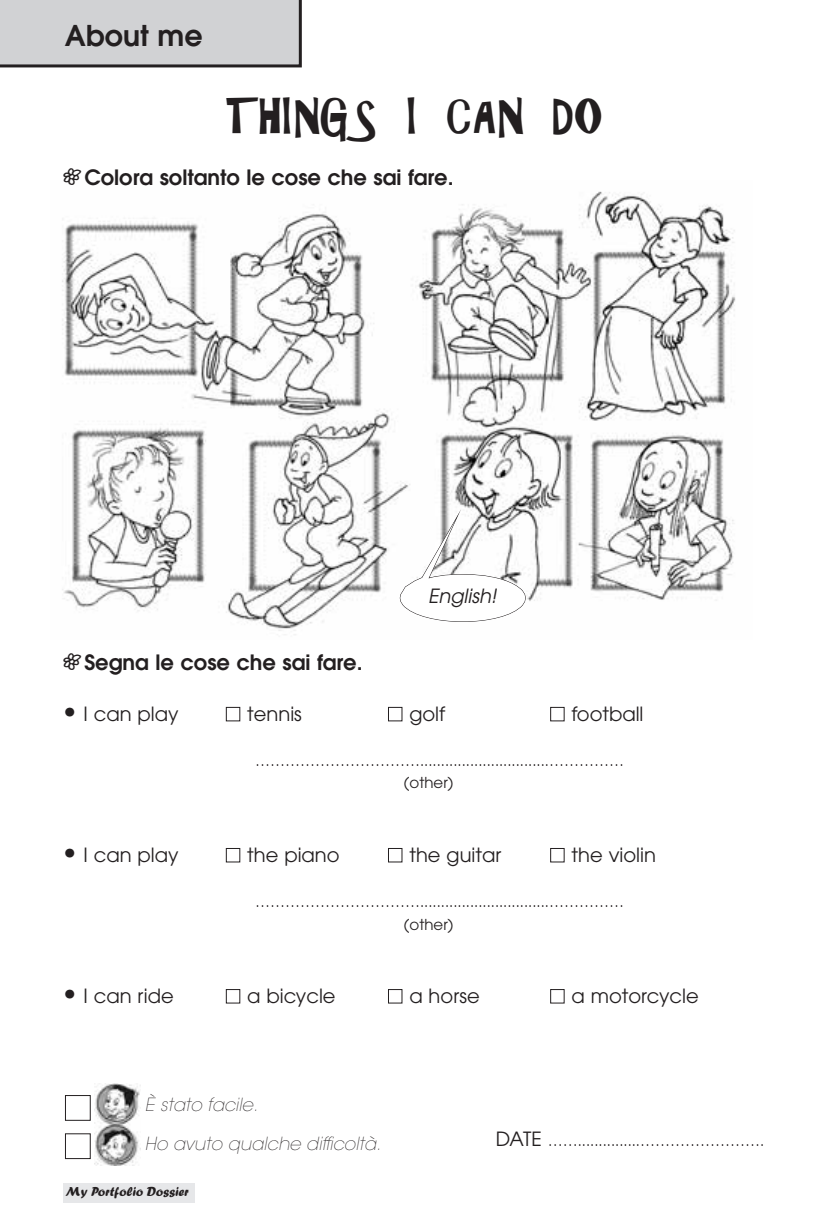
<style>
.page{position:relative;width:830px;height:1221px;background:#fff}
.page>*{position:absolute;margin:0;border:0;box-sizing:border-box;transform-origin:0 0}
.t1{font:45px "Gilligans Island";color:#231f20}
.t2{font:600 28.5px "Avant Garde";color:#231f20}
.t3{font:600 21px "Avant Garde";color:#231f20}
.t4{font:19.5px "Avant Garde";color:#231f20}
.t5{font:italic 19.5px "Avant Garde";color:#231f20}
.t6{font:italic 200 18px/39px "Avant Garde";color:#231f20}
.t7{font:15px/22.5px "Avant Garde";color:#231f20}
.t8{font:13.5px "Forte";color:#231f20}
.s1{font-family:"Good Dog Bones";font-weight:400}
.s2{font-family:"Caecilia";font-weight:300;font-size:25.5px}
.s3{color:#fff}
.s4{font-size:19.5px}
</style>
<div class="page">
<div style="left:63px;top:1183px;width:131px;height:19px;background:#e6e7e9"></div>
<img style="left:62px;top:191px;width:674px;height:444px">
<div style="left:0;top:0;width:302px;height:67px;background:#d1d2d4"></div>
<img style="left:94px;top:1083px;width:47px;height:82px">
<svg style="left:65px;top:1095px;width:26px;height:64px"></svg>
<svg style="left:399px;top:509px;width:126px;height:118px"></svg>
<h2 class="t2" style="left:65px;top:24px;width:139px">About me</h2>
<h1 class="t1" style="left:226px;top:100px;width:378px">THING S I CAN DO</h1>
<h3 class="t3" style="left:63px;top:169px;width:391px"><span class="s1">Q</span> Colora soltanto le cose che sai fare.</h3>
<h3 class="t5" style="left:428px;top:588px;width:73px">English!</h3>
<h3 class="t3" style="left:63px;top:654px;width:300px"><span class="s1">Q</span> Segna le cose che sai fare.</h3>
<h3 class="t4" style="left:63px;top:706px;width:117px"><span class="s2">•</span> I can play</h3>
<h3 class="t4" style="left:225px;top:706px;width:78px"><span class="s3">■</span> tennis</h3>
<h3 class="t4" style="left:387px;top:706px;width:59px"><span class="s3">■</span> golf</h3>
<h3 class="t4" style="left:549px;top:706px;width:95px"><span class="s3">■</span> football</h3>
<p class="t7" style="left:404px;top:750px;width:221px;text-indent:-149px">……………………………...............................…………… (other)</p>
<h3 class="t4" style="left:63px;top:847px;width:117px"><span class="s2">•</span> I can play</h3>
<h3 class="t4" style="left:225px;top:847px;width:115px"><span class="s3">■</span> the piano</h3>
<h3 class="t4" style="left:387px;top:847px;width:115px"><span class="s3">■</span> the guitar</h3>
<h3 class="t4" style="left:549px;top:847px;width:107px"><span class="s3">■</span> the violin</h3>
<p class="t7" style="left:404px;top:891px;width:221px;text-indent:-149px">……………………………...............................…………… (other)</p>
<h3 class="t4" style="left:63px;top:988px;width:112px"><span class="s2">•</span> I can ride</h3>
<h3 class="t4" style="left:225px;top:988px;width:111px"><span class="s3">■</span> a bicycle</h3>
<h3 class="t4" style="left:387px;top:988px;width:93px"><span class="s3">■</span> a horse</h3>
<h3 class="t4" style="left:549px;top:988px;width:150px"><span class="s3">■</span> a motorcycle</h3>
<p class="t6" style="left:145px;top:1087px;width:241px">È stato facile.<br>Ho avuto qualche difficoltà.</p>
<p class="t8" style="left:66px;top:1186px;width:124px">My Portfolio Dossier</p>
<p class="t7" style="left:495px;top:1130px;width:270px"><span class="s4">DATE</span> ……...............…………………….</p>
</div>
